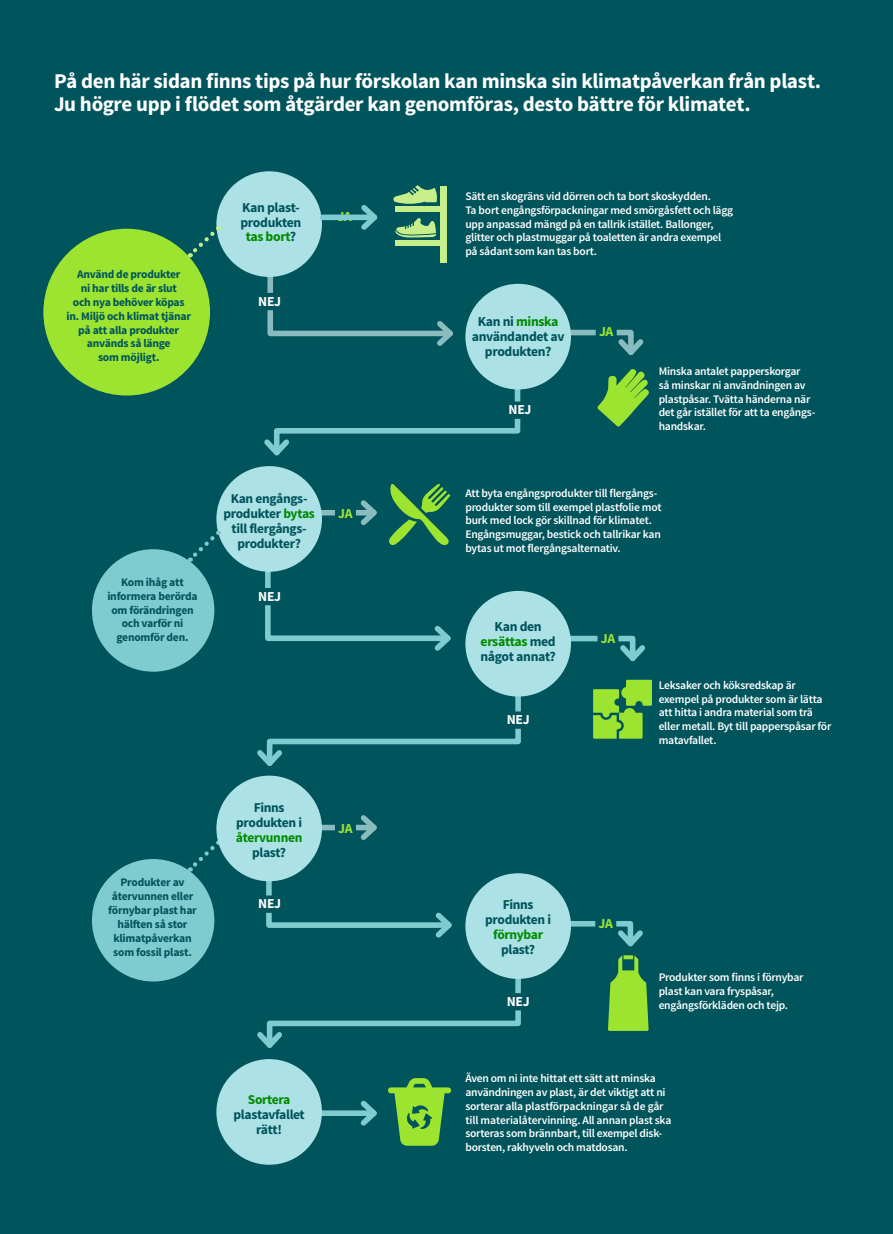
<style>
.page{position:relative;width:893px;height:1234px;background:#fff}
.page>*{position:absolute;margin:0;border:0;box-sizing:border-box;transform-origin:0 0}
.Mellanrubrik_H3{font:700 21px/22.5px "Source Sans Pro";letter-spacing:-.02em;color:#fff}
.Stor_rubrik_H1{font:700 13.65px/14.9px "Source Sans Pro";letter-spacing:-.025em;color:#00545c;text-align:center}
.Stor_rubrik_H1-2{font:700 13.65px "Source Sans Pro";letter-spacing:-.025em;color:#fff}
.Stor_rubrik_H1-3{font:700 13.65px "Source Sans Pro";letter-spacing:-.025em;color:#9ce430}
.faktatext_i_cirkel{font:700 13.5px/15px "Source Sans Pro";letter-spacing:-.025em;color:#00545c;text-align:center}
.faktatext_vit{font:600 11.55px/13.8px "Source Sans Pro";letter-spacing:-.02em;color:#fff}
.faktatext_grön{font:700 11.55px/13.8px "Source Sans Pro";letter-spacing:-.02em;color:#00545c;text-align:center}
.s1{color:#008b00}
</style>
<div class="page">
<div style="left:0;top:0;width:893px;height:1233px;background:#00545c"></div>
<svg style="left:267px;top:245px;width:186px;height:101px"></svg>
<div style="left:216px;top:171px;width:106px;height:106px;background:#ace2e5;border-radius:50%"></div>
<div style="left:43px;top:229px;width:167px;height:166px;background:#9ce430;border-radius:50%"></div>
<svg style="left:338px;top:220px;width:13px;height:1px"></svg>
<div style="left:255px;top:294px;width:29px;height:15px;background:#00545c"></div>
<div style="left:323px;top:214px;width:51px;height:6px;background:#7fccd0"></div>
<svg style="left:356px;top:205px;width:22px;height:25px"></svg>
<svg style="left:264px;top:366px;width:259px;height:90px"></svg>
<svg style="left:257px;top:676px;width:267px;height:90px"></svg>
<svg style="left:257px;top:958px;width:267px;height:90px"></svg>
<div style="left:318px;top:1110px;width:56px;height:5px;background:#7fccd0"></div>
<svg style="left:356px;top:1100px;width:21px;height:26px"></svg>
<svg style="left:566px;top:327px;width:78px;height:32px"></svg>
<svg style="left:566px;top:634px;width:79px;height:32px"></svg>
<div style="left:465px;top:284px;width:106px;height:105px;background:#ace2e5;border-radius:50%"></div>
<div style="left:465px;top:590px;width:106px;height:106px;background:#ace2e5;border-radius:50%"></div>
<div style="left:465px;top:873px;width:106px;height:105px;background:#ace2e5;border-radius:50%"></div>
<div style="left:216px;top:1058px;width:106px;height:106px;background:#ace2e5;border-radius:50%"></div>
<div style="left:216px;top:466px;width:106px;height:105px;background:#ace2e5;border-radius:50%"></div>
<svg style="left:188px;top:841px;width:31px;height:31px"></svg>
<div style="left:92px;top:858px;width:122px;height:123px;background:#7fccd0;border-radius:50%"></div>
<svg style="left:187px;top:530px;width:32px;height:32px"></svg>
<div style="left:92px;top:549px;width:122px;height:122px;background:#7fccd0;border-radius:50%"></div>
<svg style="left:187px;top:226px;width:32px;height:32px"></svg>
<svg style="left:388px;top:1078px;width:63px;height:67px"></svg>
<svg style="left:393px;top:185px;width:44px;height:19px"></svg>
<div style="left:395px;top:206px;width:50px;height:6px;background:#c6ef8c"></div>
<div style="left:441px;top:186px;width:6px;height:77px;background:#c6ef8c"></div>
<div style="left:395px;top:240px;width:50px;height:6px;background:#c6ef8c"></div>
<svg style="left:395px;top:218px;width:41px;height:19px"></svg>
<svg style="left:561px;top:917px;width:88px;height:113px"></svg>
<svg style="left:597px;top:369px;width:52px;height:57px"></svg>
<svg style="left:593px;top:679px;width:59px;height:59px"></svg>
<div style="left:597px;top:324px;width:18px;height:16px;background:#00545c"></div>
<div style="left:505px;top:403px;width:30px;height:14px;background:#00545c"></div>
<svg style="left:265px;top:811px;width:187px;height:127px"></svg>
<div style="left:255px;top:896px;width:29px;height:15px;background:#00545c"></div>
<div style="left:504px;top:712px;width:29px;height:15px;background:#00545c"></div>
<div style="left:504px;top:994px;width:29px;height:14px;background:#00545c"></div>
<div style="left:336px;top:821px;width:19px;height:15px;background:#00545c"></div>
<div style="left:599px;top:631px;width:18px;height:15px;background:#00545c"></div>
<div style="left:597px;top:916px;width:18px;height:15px;background:#00545c"></div>
<div style="left:216px;top:775px;width:106px;height:106px;background:#ace2e5;border-radius:50%"></div>
<svg style="left:262px;top:483px;width:189px;height:168px"></svg>
<h3 class="Mellanrubrik_H3" style="left:54px;top:71px;width:769px">På den här sidan finns tips på hur förskolan kan minska sin klimatpåverkan från plast.<br>Ju högre upp i flödet som åtgärder kan genomföras, desto bättre för klimatet.</h3>
<p class="faktatext_grön" style="left:66px;top:268px;width:126px">Använd de produkter<br>ni har tills de är slut<br>och nya behöver köpas in. Miljö och klimat tjänar på att alla produkter används så länge<br>som möjligt.</p>
<h1 class="Stor_rubrik_H1" style="left:240px;top:200px;width:62px">Kan plast&shy;produkten <span class="s1">tas bort</span>?</h1>
<h1 class="Stor_rubrik_H1-2" style="left:258px;top:292px;width:24px">NEJ</h1>
<h1 class="Stor_rubrik_H1-3" style="left:337px;top:208px;width:16px">JA</h1>
<p class="faktatext_grön" style="left:107px;top:575px;width:92px">Kom ihåg att informera berörda om förändringen och varför ni genomför den.</p>
<p class="faktatext_i_cirkel" style="left:223px;top:491px;width:93px">Kan engångs&shy;produkter <span class="s1">bytas </span>till flergångs&shy;produkter?</p>
<h1 class="Stor_rubrik_H1-2" style="left:258px;top:587px;width:24px">NEJ</h1>
<h1 class="Stor_rubrik_H1-3" style="left:338px;top:504px;width:16px">JA</h1>
<p class="faktatext_grön" style="left:108px;top:875px;width:90px">Produkter av återvunnen eller förnybar plast har hälften så stor klimatpåverkan som fossil plast.</p>
<p class="faktatext_i_cirkel" style="left:236px;top:800px;width:68px">Finns produkten i <span class="s1">återvunnen </span>plast?</p>
<h1 class="Stor_rubrik_H1-2" style="left:258px;top:894px;width:24px">NEJ</h1>
<h1 class="Stor_rubrik_H1-3" style="left:338px;top:819px;width:16px">JA</h1>
<p class="faktatext_i_cirkel" style="left:234px;top:1092px;width:73px"><span class="s1">Sortera </span>plastavfallet rätt!</p>
<p class="faktatext_vit" style="left:465px;top:189px;width:269px">Sätt en skogräns vid dörren och ta bort skoskydden.<br>Ta bort engångsförpackningar med smörgåsfett och lägg upp anpassad mängd på en tallrik istället. Ballonger, glitter och plastmuggar på toaletten är andra exempel på sådant som kan tas bort.</p>
<h1 class="Stor_rubrik_H1" style="left:472px;top:315px;width:94px">Kan ni <span class="s1">minska </span>användandet av produkten?</h1>
<h1 class="Stor_rubrik_H1-3" style="left:599px;top:323px;width:16px">JA</h1>
<h1 class="Stor_rubrik_H1-2" style="left:509px;top:401px;width:24px">NEJ</h1>
<p class="faktatext_vit" style="left:659px;top:364px;width:158px">Minska antalet papperskorgar<br>så minskar ni användningen av plastpåsar. Tvätta händerna när det går istället för att ta engångs&shy;handskar.</p>
<p class="faktatext_vit" style="left:465px;top:486px;width:198px">Att byta engångsprodukter till flergångs&shy;produkter som till exempel plastfolie mot burk med lock gör skillnad för klimatet.<br>Engångsmuggar, bestick och tallrikar kan bytas ut mot flergångsalternativ.</p>
<h1 class="Stor_rubrik_H1" style="left:480px;top:619px;width:77px">Kan den <span class="s1">ersättas</span> med något annat?</h1>
<h1 class="Stor_rubrik_H1-2" style="left:507px;top:711px;width:24px">NEJ</h1>
<h1 class="Stor_rubrik_H1-3" style="left:601px;top:629px;width:16px">JA</h1>
<p class="faktatext_vit" style="left:659px;top:678px;width:174px">Leksaker och köksredskap är exempel på produkter som är lätta att hitta i andra material som trä eller metall. Byt till papperspåsar för matavfallet.</p>
<p class="faktatext_i_cirkel" style="left:485px;top:897px;width:67px">Finns produkten i <span class="s1">förnybar </span>plast?</p>
<h1 class="Stor_rubrik_H1-2" style="left:507px;top:992px;width:24px">NEJ</h1>
<h1 class="Stor_rubrik_H1-3" style="left:598px;top:914px;width:16px">JA</h1>
<p class="faktatext_vit" style="left:659px;top:970px;width:146px">Produkter som finns i förnybar plast kan vara fryspåsar, engångsförkläden och tejp.</p>
<p class="faktatext_vit" style="left:465px;top:1071px;width:207px">Även om ni inte hittat ett sätt att minska användningen av plast, är det viktigt att ni sorterar alla plastförpackningar så de går till materialåtervinning. All annan plast ska sorteras som brännbart, till exempel disk&shy;borsten, rakhyveln och matdosan.</p>
</div>
